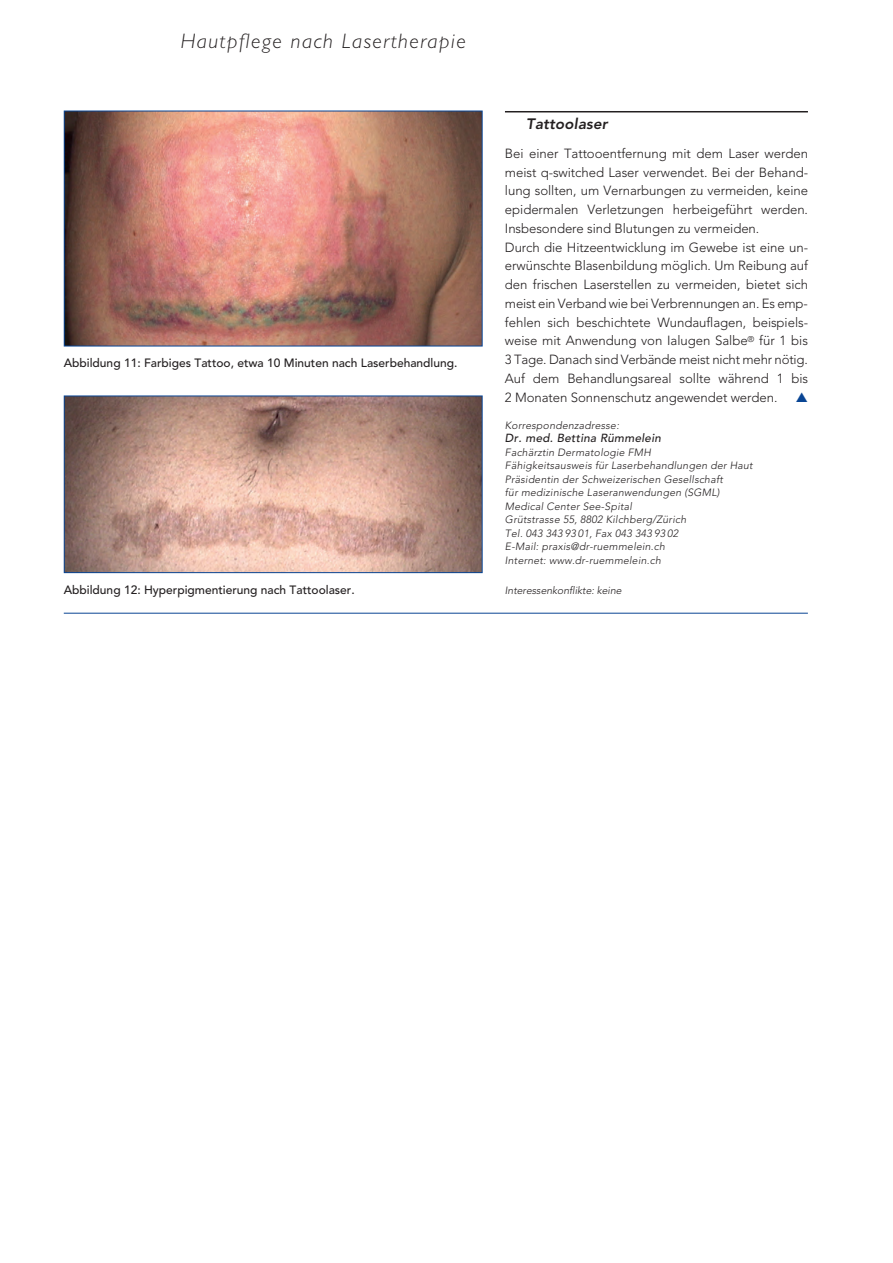
<style>
.page{position:relative;width:893px;height:1263px;background:#fff}
.page>*{position:absolute;margin:0;border:0;box-sizing:border-box;transform-origin:0 0}
.t1{font:italic 300 21px "M Gill Sans";letter-spacing:.075em;color:#231f20}
.t2{font:italic 800 15px "Avenir";letter-spacing:.01em;color:#231f20}
.t3{font:300 13.2px/18.8px "Avenir";letter-spacing:-.005em;color:#231f20}
.t4{font:500 12px "Avenir";color:#231f20}
.t5{font:italic 500 11.7px "Avenir";letter-spacing:.02em;color:#231f20}
.t6{font:italic 300 10.5px/13.5px "Avenir";letter-spacing:.02em;color:#231f20}
.t7{font:italic 300 10.5px "Avenir";letter-spacing:-.005em;color:#231f20}
</style>
<div class="page">
<hr style="left:505px;top:111px;width:303px;height:1px;background:#231f20">
<img style="left:66px;top:113px;width:415px;height:231px">
<img style="left:66px;top:397px;width:415px;height:174px">
<div style="left:64px;top:395px;width:419px;height:178px;border:1px solid #094594"></div>
<hr style="left:64px;top:613px;width:744px;height:1px;background:#094594">
<h1 class="t1" style="left:181px;top:29px;width:287px">Hautpflege nach Lasertherapie</h1>
<p class="t4" style="left:64px;top:352px;width:395px">Abbildung 11: Farbiges Tattoo, etwa 10 Minuten nach Laser behandlung.</p>
<p class="t4" style="left:64px;top:579px;width:292px">Abbildung 12: Hyperpigmentierung nach Tattoolaser.</p>
<p class="t2" style="left:526px;top:115px;width:83px">Tattoolaser</p>
<p class="t3" style="left:505px;top:144px;width:305px">Bei einer Tattooentfernung mit dem Laser werden meist q-switched Laser verwendet. Bei der Behand&shy;lung sollten, um Vernarbungen zu vermeiden, keine epidermalen Verletzungen herbeigeführt werden.<br>Insbesondere sind Blutungen zu vermeiden.<br>Durch die Hitzeentwicklung im Gewebe ist eine un&shy;erwünschte Blasenbildung möglich. Um Reibung auf den frischen Laserstellen zu vermeiden, bietet sich meist ein Verband wie bei Verbrennungen an. Es emp&shy;fehlen sich beschichtete Wundauflagen, beispiels&shy;weise mit Anwendung von Ialugen Salbe<sup>®</sup> für 1 bis 3 Tage. Danach sind Verbände meist nicht mehr nötig.<br>Auf dem Behandlungsareal sollte während 1 bis 2 Monaten Sonnenschutz angewendet werden.</p>
<p class="t6" style="left:505px;top:418px;width:116px">Korrespondenzadresse:</p>
<p class="t5" style="left:505px;top:431px;width:157px">Dr. med. Bettina Rümmelein</p>
<p class="t6" style="left:505px;top:445px;width:249px">Fachärztin Dermatologie FMH<br>Fähigkeitsausweis für Laserbehandlungen der Haut Präsidentin der Schweizerischen Gesellschaft<br>für medizinische Laseranwendungen (SGML)<br>Medical Center See-Spital<br>Grütstrasse 55, 8802 Kilchberg/Zürich<br>Tel. 043 343 93 01, Fax 043 343 93 02<br>E-Mail: praxis@dr-ruemmelein.ch<br>Internet: www.dr-ruemmelein.ch</p>
<p class="t7" style="left:505px;top:584px;width:118px">Interessenkonflikte: keine</p>
</div>
